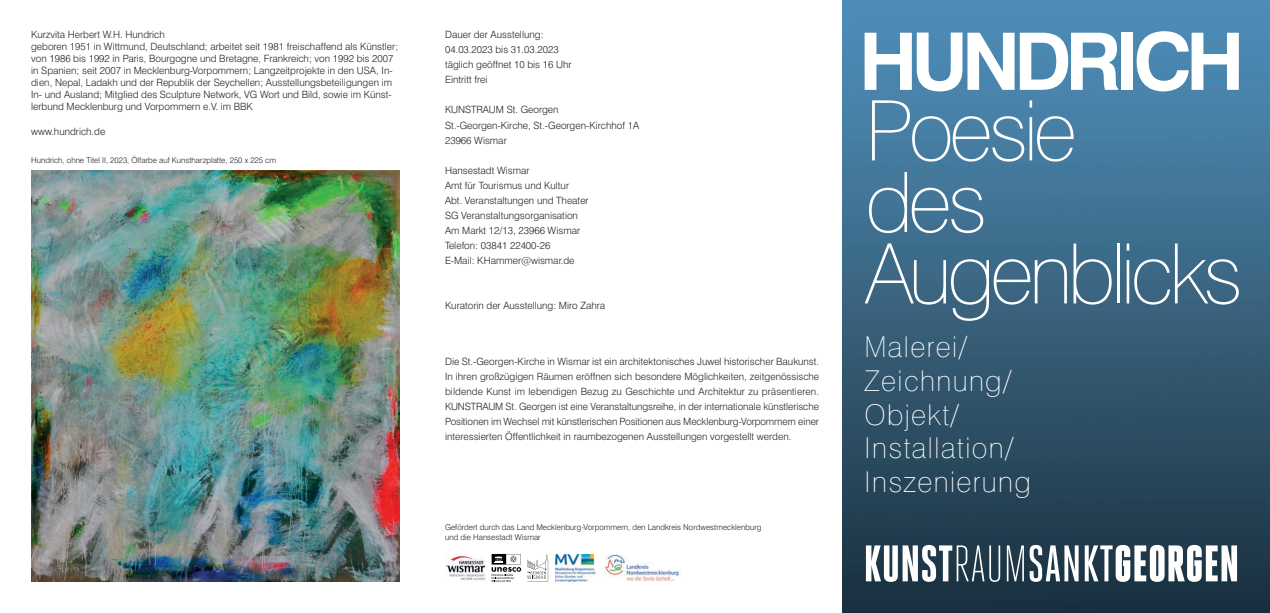
<style>
.page{position:relative;width:1270px;height:613px;background:#fff}
.page>*{position:absolute;margin:0;border:0;box-sizing:border-box;transform-origin:0 0}
.t1{font:900 51.3px "Heroic Condensed";color:#fff}
.t2{font:100 28px/33.6px "Swiss 721 BT";letter-spacing:.045em;color:#fff}
.t3{font:300 10px/15px "Swiss 721 BT";color:#231f20}
.t4{font:300 8px/9.6px "Swiss 721 BT";color:#231f20}
.s1{font-weight:800}
.s2{font-weight:300}
.s3{font-weight:500}
</style>
<div class="page">
<img style="left:843px;top:0;width:427px;height:612px">
<svg style="left:872px;top:100px;width:201px;height:61px;background:#6392b2"></svg>
<svg style="left:869px;top:172px;width:114px;height:61px;background:#5f8aa6"></svg>
<svg style="left:865px;top:243px;width:202px;height:77px;background:#527892"></svg>
<svg style="left:1073px;top:243px;width:39px;height:61px;background:#5e839b"></svg>
<hr style="left:1117px;top:243px;width:2px;height:60px;background:#fff">
<svg style="left:1127px;top:243px;width:112px;height:61px;background:#587e97"></svg>
<svg style="left:865px;top:33px;width:253px;height:58px"></svg>
<div style="left:1122px;top:33px;width:11px;height:57px;background:#fff"></div>
<svg style="left:1137px;top:31px;width:102px;height:60px"></svg>
<img style="left:31px;top:170px;width:369px;height:411px">
<img style="left:604px;top:554px;width:77px;height:27px">
<img style="left:556px;top:554px;width:40px;height:27px">
<svg style="left:548px;top:561px;width:1px;height:20px"></svg>
<svg style="left:527px;top:554px;width:21px;height:27px"></svg>
<img style="left:445px;top:554px;width:41px;height:26px">
<svg style="left:491px;top:554px;width:30px;height:27px"></svg>
<p class="t3" style="left:31px;top:30px;width:369px;line-height:12px">Kurzvita Herbert W.H. Hundrich<br>geboren 1951 in Wittmund, Deutschland; arbeitet seit 1981 freischaffend als Künstler; von 1986 bis 1992 in Paris, Bourgogne und Bretagne, Frankreich; von 1992 bis 2007 in Spanien; seit 2007 in Mecklenburg-Vorpommern; Langzeitprojekte in den USA, In&shy;dien, Nepal, Ladakh und der Republik der Seychellen; Ausstellungsbeteiligungen im In- und Ausland; Mitglied des Sculpture Network, VG Wort und Bild, sowie im Künst&shy;lerbund Mecklenburg und Vorpommern e.V. im BBK</p>
<p class="t3" style="left:31px;top:124px;width:76px">www.hundrich.de</p>
<p class="t4" style="left:31px;top:156px;width:246px">Hundrich, ohne Titel II, 2023, Ölfarbe auf Kunstharzplatte, 250 x 225 cm</p>
<p class="t3" style="left:445px;top:28px;width:128px">Dauer der Ausstellung:<br>04.03.2023 bis 31.03.2023 täglich geöffnet 10 bis 16 Uhr<br>Eintritt frei</p>
<p class="t3" style="left:445px;top:103px;width:196px">KUNSTRAUM St. Georgen<br>St.-Georgen-Kirche, St.-Georgen-Kirchhof 1A<br>23966 Wismar</p>
<p class="t3" style="left:445px;top:163px;width:145px">Hansestadt Wismar<br>Amt für Tourismus und Kultur<br>Abt. Veranstaltungen und Theater<br>SG Veranstaltungsorganisation<br>Am Markt 12/13, 23966 Wismar<br>Telefon: 03841 22400-26<br>E-Mail: KHammer@wismar.de</p>
<p class="t3" style="left:445px;top:298px;width:162px">Kuratorin der Ausstellung: Miro Zahra</p>
<p class="t3" style="left:445px;top:354px;width:376px;text-align:justify">Die St.-Georgen-Kirche in Wismar ist ein architektonisches Juwel historischer Baukunst.<br>In ihren großzügigen Räumen eröffnen sich besondere Möglichkeiten, zeitgenössische bildende Kunst im lebendigen Bezug zu Geschichte und Architektur zu präsentieren.<br>KUNSTRAUM St. Georgen ist eine Veranstaltungsreihe, in der internationale künstlerische Positionen im Wechsel mit künstlerischen Positionen aus Mecklenburg-Vorpommern einer interessierten Öffentlichkeit in raumbezogenen Ausstellungen vorgestellt werden.</p>
<p class="t4" style="left:445px;top:523px;width:318px">Gefördert durch das Land Mecklenburg-Vorpommern, den Landkreis Nordwestmecklenburg und die Hansestadt Wismar</p>
<h2 class="t2" style="left:865px;top:331px;width:168px">Malerei/<br>Zeichnung/<br>Objekt/<br>Installation/<br>Inszenierung</h2>
<h1 class="t1" style="left:863px;top:545px;width:377px"><span class="s1">KUNST</span><span class="s2">RAUM</span><span class="s3">SANKT</span>GEORGEN</h1>
</div>
